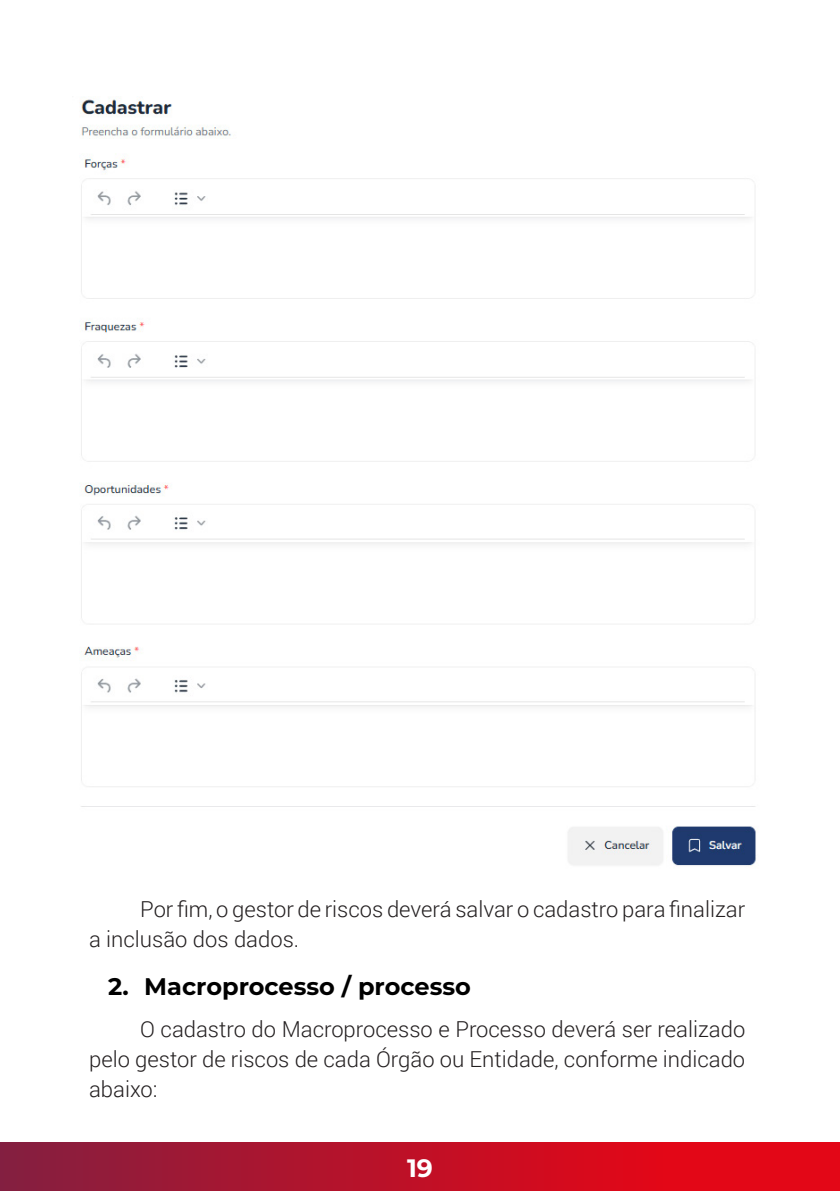
<style>
.page{position:relative;width:840px;height:1191px;background:#fff}
.page>*{position:absolute;margin:0;border:0;box-sizing:border-box;transform-origin:0 0}
.t1{font:700 25.2px "Montserrat";color:#fff}
.List_Paragraph{font:700 24px "Montserrat";color:#000}
.texto{font:300 22px/30px "Roboto";color:#231f20}
</style>
<div class="page">
<div style="left:0;top:1142px;width:839px;height:49px;background:linear-gradient(to right,#871e3f,#f30310)"></div>
<img style="left:80px;top:99px;width:676px;height:768px">
<p class="texto" style="left:89px;top:893px;width:657px;text-indent:51px">Por fim, o gestor de riscos deverá salvar o cadastro para finalizar a inclusão dos dados.</p>
<p class="List_Paragraph" style="left:108px;top:969px;width:364px">2. Macroprocesso / processo</p>
<p class="texto" style="left:89px;top:1013px;width:657px;text-align:justify;text-indent:51px">O cadastro do Macroprocesso e Processo deverá ser realizado pelo gestor de riscos de cada Órgão ou Entidade, conforme indicado abaixo:</p>
<p class="t1" style="left:407px;top:1149px;width:27px">19</p>
</div>
